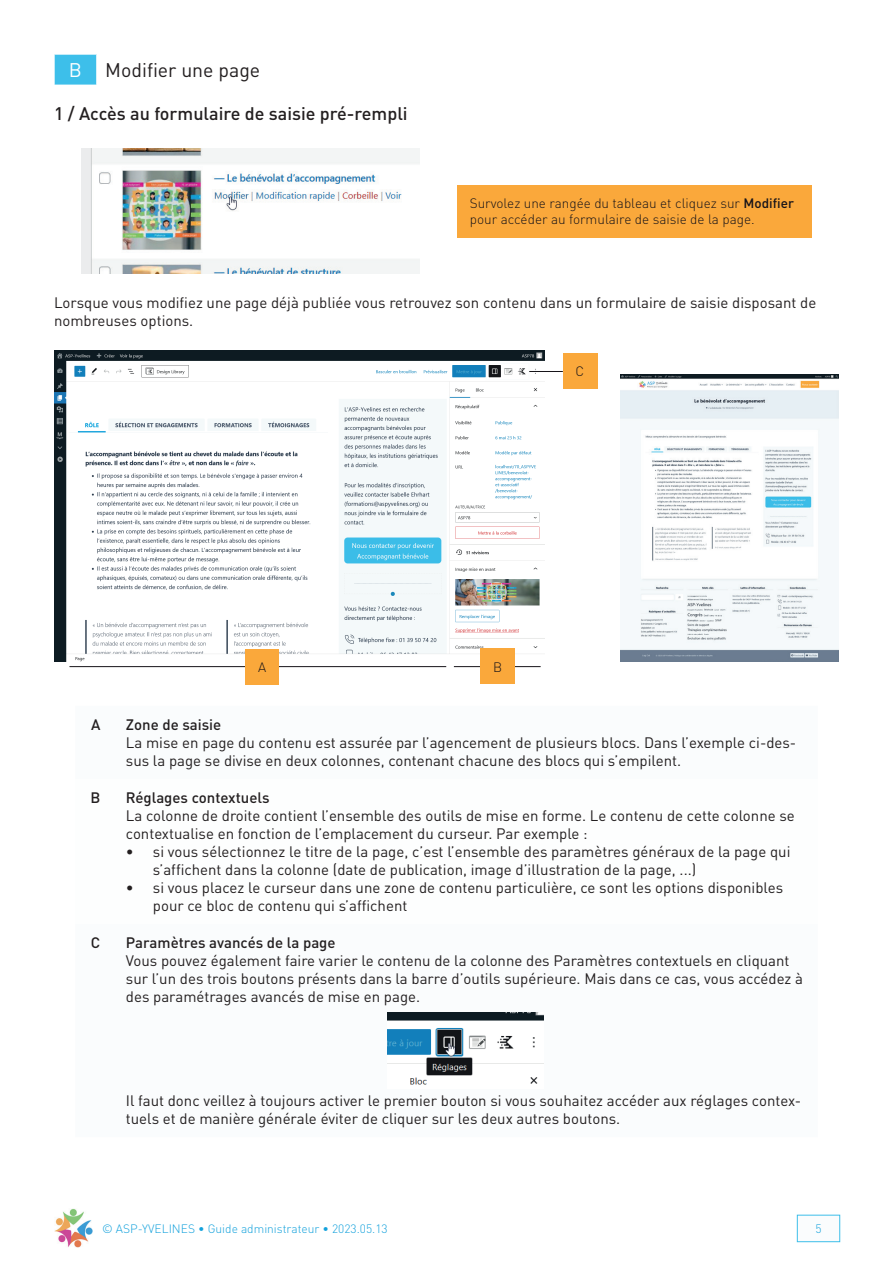
<style>
.page{position:relative;width:893px;height:1263px;background:#fff}
.page>*{position:absolute;margin:0;border:0;box-sizing:border-box;transform-origin:0 0}
.t1{font:19.5px "DIN Pro";color:#231f20}
.t2{font:500 18px "DIN Pro";color:#231f20}
.t3{font:15px/18px "DIN Pro";color:#231f20}
.t4{font:500 15px "DIN Pro";color:#231f20}
.t5{font:300 13.5px/16.2px "DIN Pro";color:#171419}
.t6{font:300 12px "DIN Pro";color:#12a1dc}
.s1{color:#fff}
.s2{font-weight:500}
</style>
<div class="page">
<div style="left:797px;top:1215px;width:43px;height:27px;background:#fafcfd"></div>
<div style="left:797px;top:1215px;width:43px;height:27px;border:1px solid #3dbfea"></div>
<img style="left:54px;top:1209px;width:38px;height:38px">
<div style="left:54px;top:54px;width:43px;height:31px;background:#3dbfea"></div>
<hr style="left:54px;top:54px;width:43px;height:1px;background:#fff">
<hr style="left:54px;top:54px;width:1px;height:31px;background:#fff">
<hr style="left:96px;top:54px;width:1px;height:31px;background:#fff">
<img style="left:82px;top:149px;width:338px;height:124px">
<div style="left:457px;top:185px;width:354px;height:52px;background:#faa83b"></div>
<img style="left:54px;top:351px;width:490px;height:310px">
<hr style="left:69px;top:666px;width:377px;height:1px;background:#171419">
<div style="left:246px;top:649px;width:33px;height:36px;background:#faa83b"></div>
<hr style="left:454px;top:666px;width:87px;height:1px;background:#171419">
<div style="left:480px;top:648px;width:35px;height:36px;background:#faa83b"></div>
<hr style="left:529px;top:371px;width:34px;height:1px;background:#171419">
<div style="left:563px;top:353px;width:34px;height:36px;background:#faa83b"></div>
<img style="left:387px;top:1012px;width:157px;height:73px">
<img style="left:621px;top:374px;width:218px;height:287px">
<h1 class="t1" style="left:69px;top:54px;width:193px"><span class="s1">B</span> Modifier une page</h1>
<p class="t2" style="left:54px;top:99px;width:355px">1 / Accès au formulaire de saisie pré-rempli</p>
<p class="t5" style="left:470px;top:194px;width:326px">Survolez une rangée du tableau et cliquez sur <span class="s2">Modifier </span>pour accéder au formulaire de saisie de la page.</p>
<p class="t3" style="left:54px;top:292px;width:764px">Lorsque vous modifiez une page déjà publiée vous retrouvez son contenu dans un formulaire de saisie disposant de nombreuses options.</p>
<p class="t5" style="left:576px;top:362px;width:10px">C</p>
<p class="t5" style="left:258px;top:658px;width:10px">A</p>
<p class="t5" style="left:493px;top:657px;width:11px">B</p>
<p class="t4" style="left:91px;top:713px;width:11px">A</p>
<p class="t4" style="left:126px;top:713px;width:97px">Zone de saisie</p>
<p class="t3" style="left:126px;top:732px;width:672px">La mise en page du contenu est assurée par l’agencement de plusieurs blocs. Dans l’exemple ci-des&shy;sus la page se divise en deux colonnes, contenant chacune des blocs qui s’empilent.</p>
<p class="t4" style="left:90px;top:786px;width:11px">B</p>
<p class="t4" style="left:126px;top:786px;width:145px">Réglages contextuels</p>
<p class="t3" style="left:126px;top:805px;width:670px">La colonne de droite contient l’ensemble des outils de mise en forme. Le contenu de cette colonne se contextualise en fonction de l’emplacement du curseur. Par exemple :</p>
<p class="t3" style="left:153px;top:841px;width:639px;text-indent:-27px">• si vous sélectionnez le titre de la page, c’est l’ensemble des paramètres généraux de la page qui s’affichent dans la colonne (date de publication, image d’illustration de la page, ...)</p>
<p class="t3" style="left:153px;top:877px;width:632px;text-indent:-27px">• si vous placez le curseur dans une zone de contenu particulière, ce sont les options disponibles pour ce bloc de contenu qui s’affichent</p>
<p class="t4" style="left:91px;top:930px;width:11px">C</p>
<p class="t4" style="left:126px;top:930px;width:211px">Paramètres avancés de la page</p>
<p class="t3" style="left:126px;top:950px;width:679px">Vous pouvez également faire varier le contenu de la colonne des Paramètres contextuels en cliquant sur l’un des trois boutons présents dans la barre d’outils supérieure. Mais dans ce cas, vous accédez à des paramétrages avancés de mise en page.</p>
<p class="t3" style="left:126px;top:1090px;width:677px">Il faut donc veillez à toujours activer le premier bouton si vous souhaitez accéder aux réglages contex&shy;tuels et de manière générale éviter de cliquer sur les deux autres boutons.</p>
<p class="t6" style="left:102px;top:1219px;width:287px">© ASP-YVELINES • Guide administrateur • 2023.05.13</p>
<p class="t6" style="left:815px;top:1219px;width:8px">5</p>
</div>
